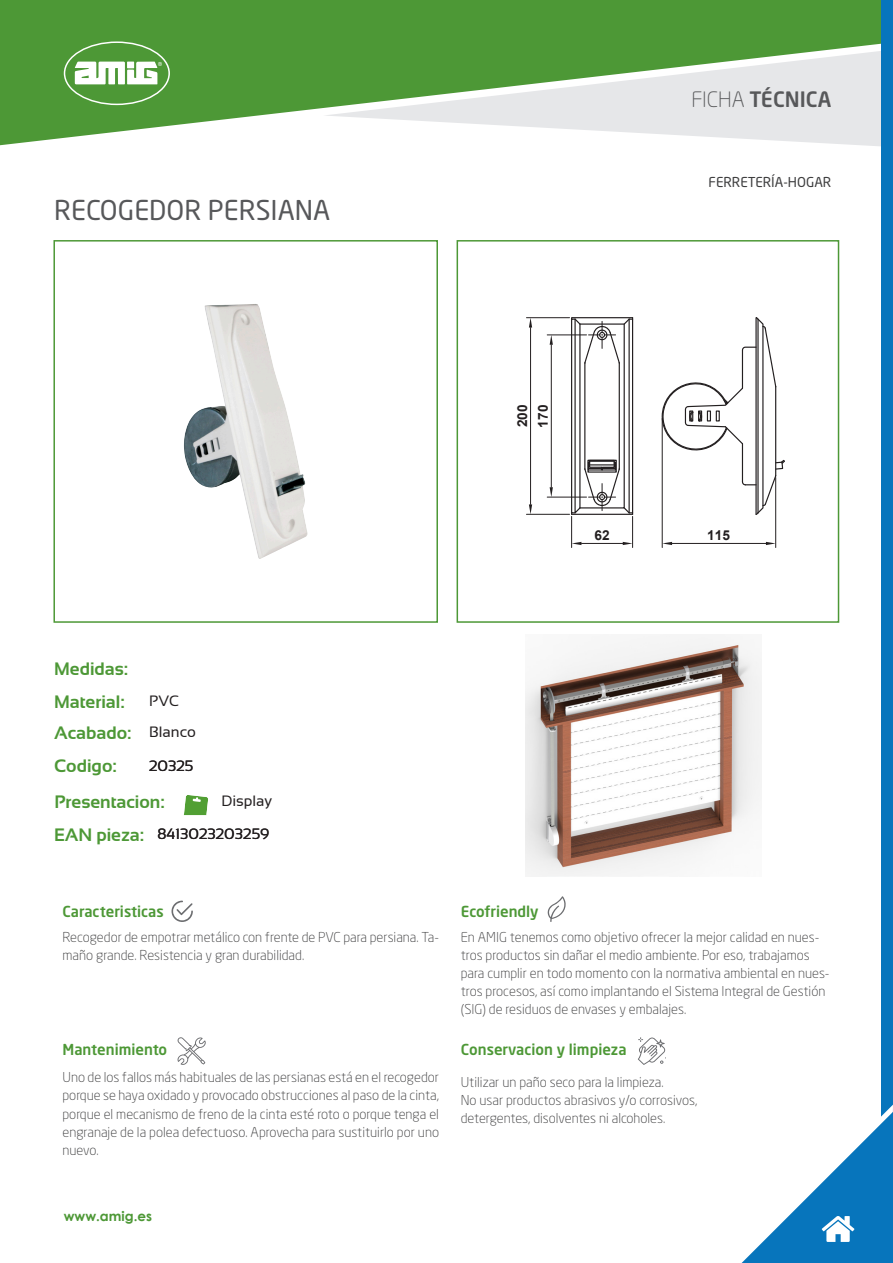
<style>
.page{position:relative;width:893px;height:1263px;background:#fff}
.page>*{position:absolute;margin:0;border:0;box-sizing:border-box;transform-origin:0 0}
.t1{font:27px "Neo Sans Pro";color:#57585a}
.t2{font:500 21px "Neo Sans Pro";color:#57585a}
.t3{font:700 18px/32.8px "Sansation";color:#4d9836}
.t4{font:500 15px "Neo Sans Pro";color:#4d9836}
.t5{font:15px "Sansation";color:#231f20}
.t6{font:700 13.65px "Arial";color:#231f20}
.t7{font:300 13.5px/18px "Neo Sans Pro";color:#3e3e3f}
.t8{font:13.5px "Neo Sans Std";color:#3e3e3f}
.t9{font:700 13.5px "Century Gothic";color:#4d9836}
.s1{font-weight:300}
</style>
<div class="page">
<svg style="left:0;top:0;width:881px;height:146px;fill:#4d9836"></svg>
<svg style="left:64px;top:41px;width:106px;height:64px"></svg>
<div style="left:881px;top:0;width:12px;height:1263px;background:#0775bc"></div>
<div style="left:53px;top:240px;width:385px;height:383px;border:2px solid #4d9836"></div>
<svg style="left:741px;top:1104px;width:152px;height:159px"></svg>
<svg style="left:661px;top:317px;width:124px;height:198px"></svg>
<hr style="left:547px;top:335px;width:39px;height:1px;background:#231f20">
<hr style="left:547px;top:497px;width:39px;height:1px;background:#231f20">
<hr style="left:551px;top:345px;width:1px;height:142px;background:#231f20">
<svg style="left:550px;top:335px;width:3px;height:10px"></svg>
<svg style="left:550px;top:487px;width:3px;height:10px"></svg>
<hr style="left:571px;top:516px;width:1px;height:31px;background:#231f20">
<hr style="left:632px;top:516px;width:1px;height:31px;background:#231f20">
<hr style="left:581px;top:543px;width:42px;height:1px;background:#231f20">
<svg style="left:572px;top:542px;width:9px;height:3px"></svg>
<svg style="left:623px;top:542px;width:10px;height:3px"></svg>
<hr style="left:662px;top:418px;width:1px;height:129px;background:#231f20">
<hr style="left:775px;top:477px;width:1px;height:70px;background:#231f20">
<hr style="left:672px;top:543px;width:94px;height:1px;background:#231f20">
<svg style="left:662px;top:542px;width:10px;height:3px"></svg>
<svg style="left:766px;top:542px;width:10px;height:3px"></svg>
<hr style="left:526px;top:514px;width:43px;height:1px;background:#231f20">
<hr style="left:526px;top:317px;width:43px;height:1px;background:#231f20">
<hr style="left:530px;top:328px;width:1px;height:176px;background:#231f20">
<svg style="left:529px;top:504px;width:3px;height:10px"></svg>
<svg style="left:529px;top:318px;width:3px;height:10px"></svg>
<svg style="left:570px;top:317px;width:64px;height:198px"></svg>
<div style="left:457px;top:240px;width:382px;height:383px;border:2px solid #4d9836"></div>
<img style="left:525px;top:636px;width:236px;height:240px">
<img style="left:184px;top:304px;width:124px;height:255px">
<svg style="left:638px;top:1037px;width:28px;height:28px"></svg>
<svg style="left:547px;top:896px;width:19px;height:26px"></svg>
<svg style="left:177px;top:1037px;width:29px;height:28px"></svg>
<svg style="left:172px;top:901px;width:21px;height:21px"></svg>
<svg style="left:184px;top:795px;width:24px;height:20px"></svg>
<p class="t1" style="left:54px;top:194px;width:278px">RECOGEDOR PERSIANA</p>
<h2 class="t2" style="left:691px;top:86px;width:141px"><span class="s1">FICHA</span> TÉCNICA</h2>
<p class="t8" style="left:709px;top:174px;width:124px">FERRETERÍA-HOGAR</p>
<p class="t6" style="left:513px;top:427px;width:24px;rotate:-90deg">200</p>
<p class="t6" style="left:533px;top:428px;width:24px;rotate:-90deg">170</p>
<p class="t6" style="left:594px;top:526px;width:17px">62</p>
<p class="t6" style="left:707px;top:526px;width:24px">115</p>
<h3 class="t3" style="left:54px;top:653px;width:76px">Medidas:</h3>
<h3 class="t3" style="left:54px;top:685px;width:72px">Material:</h3>
<h3 class="t3" style="left:54px;top:717px;width:79px">Acabado:<br>Codigo:</h3>
<p class="t5" style="left:149px;top:692px;width:32px">PVC</p>
<p class="t5" style="left:149px;top:724px;width:48px">Blanco</p>
<p class="t5" style="left:149px;top:757px;width:46px">20325</p>
<h3 class="t3" style="left:55px;top:785px;width:112px">Presentacion:</h3>
<p class="t5" style="left:221px;top:792px;width:52px">Display</p>
<h3 class="t3" style="left:54px;top:818px;width:92px">EAN pieza:</h3>
<p class="t5" style="left:157px;top:825px;width:114px">8413023203259</p>
<p class="t4" style="left:63px;top:902px;width:103px">Caracteristicas</p>
<p class="t4" style="left:461px;top:902px;width:79px">Ecofriendly</p>
<p class="t7" style="left:63px;top:927px;width:378px">Recogedor de empotrar metálico con frente de PVC para persiana. Ta&shy;maño grande. Resistencia y gran durabilidad.</p>
<p class="t7" style="left:461px;top:927px;width:370px">En AMIG tenemos como objetivo ofrecer la mejor calidad en nues&shy;tros productos sin dañar el medio ambiente. Por eso, trabajamos para cumplir en todo momento con la normativa ambiental en nues&shy;tros procesos, así como implantando el Sistema Integral de Gestión (SIG) de residuos de envases y embalajes.</p>
<p class="t4" style="left:63px;top:1040px;width:106px">Mantenimiento</p>
<p class="t4" style="left:461px;top:1040px;width:167px">Conservacion y limpieza</p>
<p class="t7" style="left:63px;top:1068px;width:378px;text-align:justify">Uno de los fallos más habituales de las persianas está en el recogedor porque se haya oxidado y provocado obstrucciones al paso de la cinta, porque el mecanismo de freno de la cinta esté roto o porque tenga el engranaje de la polea defectuoso. Aprovecha para sustituirlo por uno nuevo.</p>
<p class="t7" style="left:461px;top:1073px;width:238px">Utilizar un paño seco para la limpieza.<br>No usar productos abrasivos y/o corrosivos, detergentes, disolventes ni alcoholes.</p>
<p class="t9" style="left:64px;top:1206px;width:90px">www.amig.es</p>
</div>
